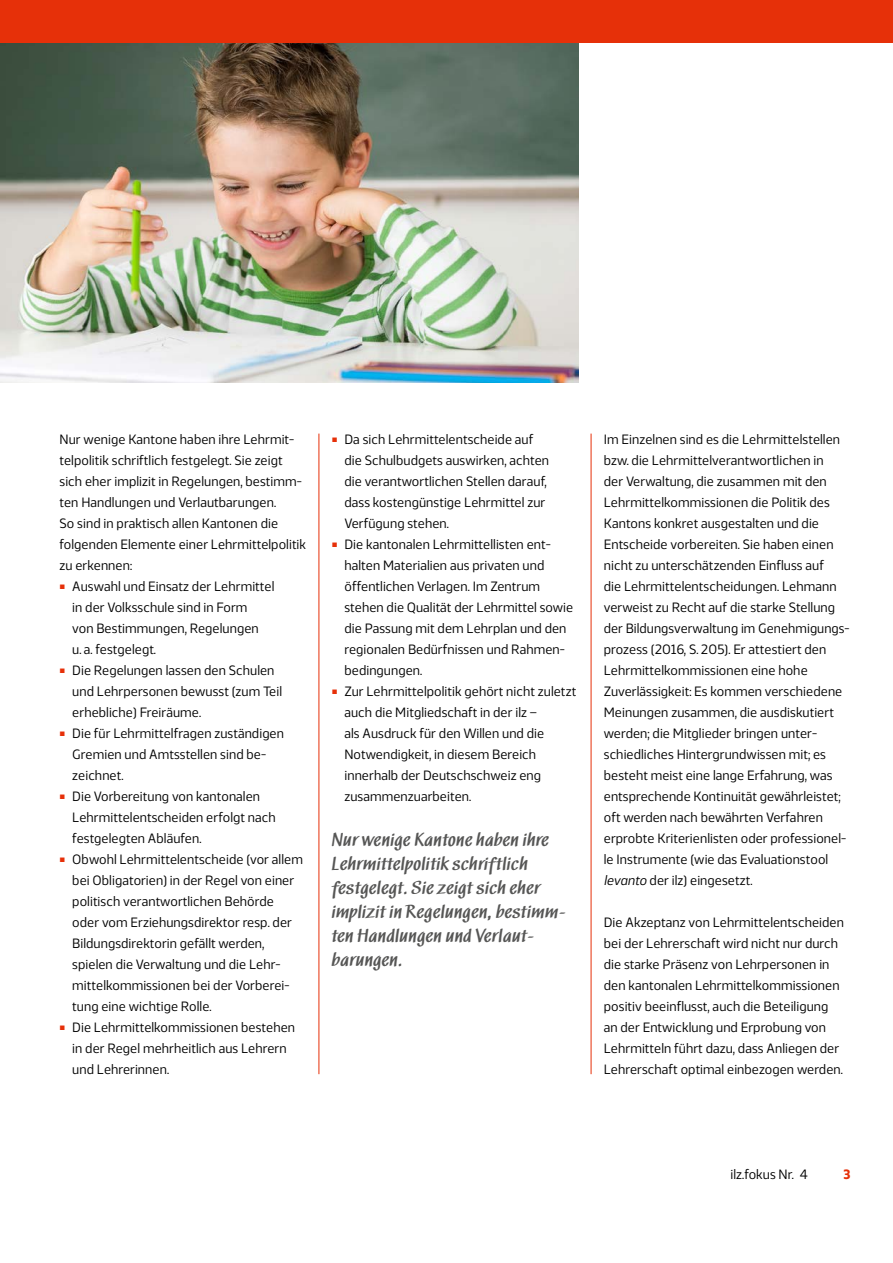
<style>
.page{position:relative;width:893px;height:1263px;background:#fff}
.page>*{position:absolute;margin:0;border:0;box-sizing:border-box;transform-origin:0 0}
.t1{font:500 18px/24px "Black Mar DTCTCE";letter-spacing:.03em;color:#565655}
.t2{font:13.5px/21px "Webnar";letter-spacing:.005em;color:#000}
.t3{font:700 13.5px "Webnar";color:#e63009}
.s1{font-style:italic}
</style>
<div class="page">
<img style="left:0;top:43px;width:578px;height:340px">
<div style="left:0;top:0;width:893px;height:43px;background:#e63009"></div>
<hr style="left:591px;top:434px;width:1px;height:640px;background:#e63009">
<hr style="left:319px;top:434px;width:1px;height:640px;background:#e63009">
<p class="t2" style="left:60px;top:428px;width:236px">Nur wenige Kantone haben ihre Lehrmit-</p>
<p class="t2" style="left:60px;top:449px;width:225px">telpolitik schriftlich festgelegt. Sie zeigt</p>
<p class="t2" style="left:60px;top:470px;width:244px">sich eher implizit in Regelungen, bestimm-</p>
<p class="t2" style="left:60px;top:491px;width:218px">ten Handlungen und Verlautbarungen.</p>
<p class="t2" style="left:60px;top:512px;width:220px">So sind in praktisch allen Kantonen die</p>
<p class="t2" style="left:60px;top:533px;width:248px">folgenden Elemente einer Lehrmittelpolitik</p>
<p class="t2" style="left:60px;top:554px;width:74px">zu erkennen:</p>
<p class="t2" style="left:72px;top:575px;width:204px">Auswahl und Einsatz der Lehrmittel</p>
<p class="t2" style="left:72px;top:596px;width:177px">in der Volksschule sind in Form</p>
<p class="t2" style="left:72px;top:617px;width:188px">von Bestimmungen, Regelungen</p>
<p class="t2" style="left:72px;top:638px;width:85px">u. a. festgelegt.</p>
<p class="t2" style="left:72px;top:659px;width:204px">Die Regelungen lassen den Schulen</p>
<p class="t2" style="left:72px;top:680px;width:211px">und Lehrpersonen bewusst (zum Teil</p>
<p class="t2" style="left:72px;top:701px;width:130px">erhebliche) Freiräume.</p>
<p class="t2" style="left:72px;top:722px;width:213px">Die für Lehrmittelfragen zuständigen</p>
<p class="t2" style="left:72px;top:743px;width:195px">Gremien und Amtsstellen sind be-</p>
<p class="t2" style="left:72px;top:764px;width:53px">zeichnet.</p>
<p class="t2" style="left:72px;top:785px;width:189px">Die Vorbereitung von kantonalen</p>
<p class="t2" style="left:72px;top:806px;width:205px">Lehrmittelentscheiden erfolgt nach</p>
<p class="t2" style="left:72px;top:827px;width:131px">festgelegten Abläufen.</p>
<p class="t2" style="left:72px;top:848px;width:232px">Obwohl Lehrmittelentscheide (vor allem</p>
<p class="t2" style="left:72px;top:869px;width:223px">bei Obligatorien) in der Regel von einer</p>
<p class="t2" style="left:72px;top:890px;width:203px">politisch verantwortlichen Behörde</p>
<p class="t2" style="left:72px;top:911px;width:221px">oder vom Erziehungsdirektor resp. der</p>
<p class="t2" style="left:72px;top:932px;width:194px">Bildungsdirektorin gefällt werden,</p>
<p class="t2" style="left:72px;top:953px;width:209px">spielen die Verwaltung und die Lehr-</p>
<p class="t2" style="left:72px;top:974px;width:219px">mittelkommissionen bei der Vorberei-</p>
<p class="t2" style="left:72px;top:995px;width:141px">tung eine wichtige Rolle.</p>
<p class="t2" style="left:72px;top:1016px;width:224px">Die Lehrmittelkommissionen bestehen</p>
<p class="t2" style="left:72px;top:1037px;width:216px">in der Regel mehrheitlich aus Lehrern</p>
<p class="t2" style="left:72px;top:1058px;width:98px">und Lehrerinnen.</p>
<p class="t2" style="left:344px;top:428px;width:233px">Da sich Lehrmittelentscheide auf<br>die Schulbudgets auswirken, achten<br>die verantwortlichen Stellen darauf,<br>dass kostengünstige Lehrmittel zur Verfügung stehen.<br>Die kantonalen Lehrmittellisten ent&shy;halten Materialien aus privaten und öffentlichen Verlagen. Im Zentrum stehen die Qualität der Lehrmittel sowie die Passung mit dem Lehrplan und den regionalen Bedürfnissen und Rahmen&shy;bedingungen.<br>Zur Lehrmittelpolitik gehört nicht zuletzt auch die Mitgliedschaft in der ilz –<br>als Ausdruck für den Willen und die Notwendigkeit, in diesem Bereich innerhalb der Deutschschweiz eng zusammenzuarbeiten.</p>
<h1 class="t1" style="left:332px;top:828px;width:236px">Nur wenige Kantone haben ihre<br>Lehrmittelpolitik schriftlich festgelegt. Sie zeigt sich eher implizit in Regelungen, bestimm&shy;ten Handlungen und Verlaut&shy;barungen.</h1>
<p class="t2" style="left:604px;top:428px;width:247px">Im Einzelnen sind es die Lehrmittelstellen bzw. die Lehrmittelverantwortlichen in<br>der Verwaltung, die zusammen mit den Lehrmittelkommissionen die Politik des Kantons konkret ausgestalten und die Entscheide vorbereiten. Sie haben einen nicht zu unterschätzenden Einfluss auf<br>die Lehrmittelentscheidungen. Lehmann verweist zu Recht auf die starke Stellung der Bildungsverwaltung im Genehmigungs&shy;prozess (2016, S. 205). Er attestiert den Lehrmittelkommissionen eine hohe Zuverlässigkeit: Es kommen verschiedene Meinungen zusammen, die ausdiskutiert werden; die Mitglieder bringen unter&shy;schiedliches Hintergrundwissen mit; es besteht meist eine lange Erfahrung, was entsprechende Kontinuität gewährleistet; oft werden nach bewährten Verfahren erprobte Kriterienlisten oder professionel&shy;le Instrumente (wie das Evaluationstool <span class="s1">levanto</span> der ilz) eingesetzt.</p>
<p class="t2" style="left:604px;top:911px;width:242px">Die Akzeptanz von Lehrmittelentscheiden bei der Lehrerschaft wird nicht nur durch die starke Präsenz von Lehrpersonen in den kantonalen Lehrmittelkommissionen positiv beeinflusst, auch die Beteiligung an der Entwicklung und Erprobung von Lehrmitteln führt dazu, dass Anliegen der Lehrerschaft optimal einbezogen werden.</p>
<p class="t2" style="left:730px;top:1163px;width:79px">ilz.fokus Nr. 4</p>
<p class="t3" style="left:843px;top:1164px;width:8px">3</p>
</div>
